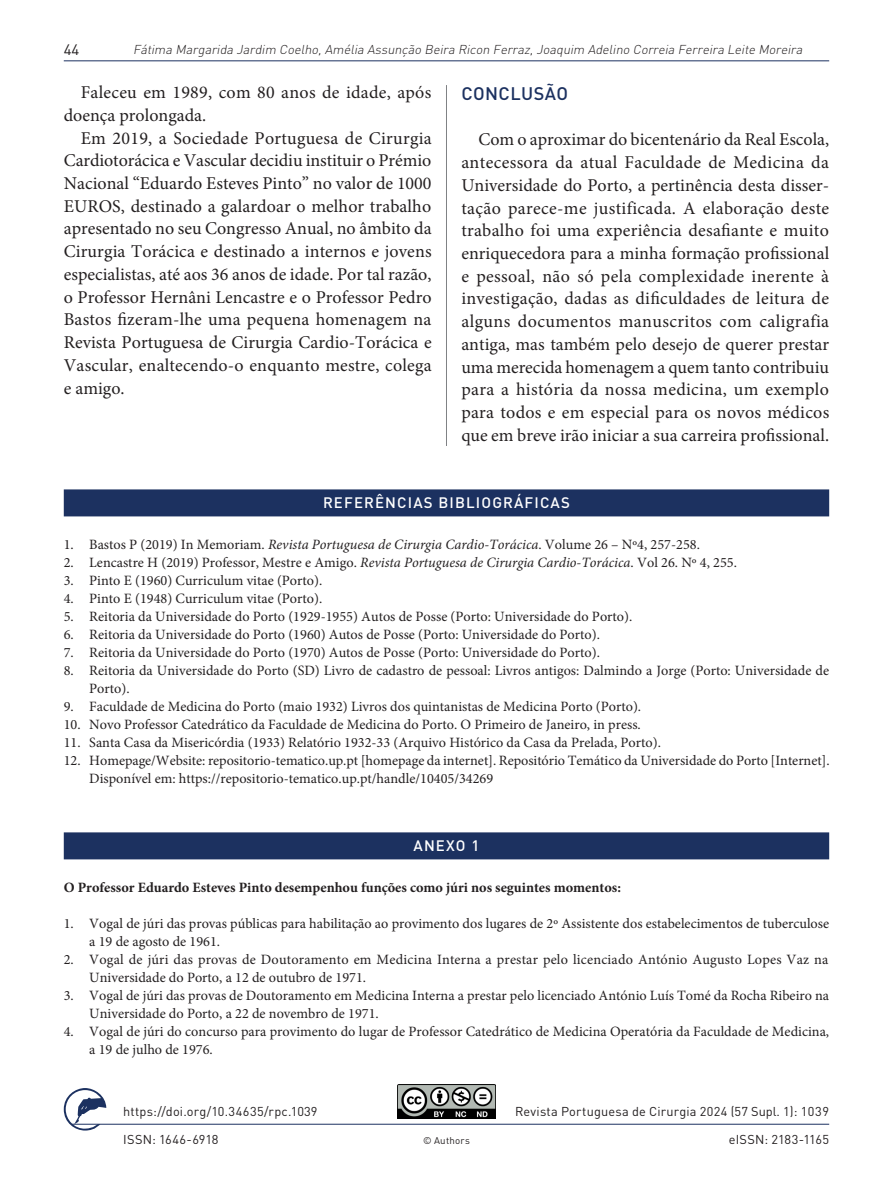
<style>
.page{position:relative;width:893px;height:1191px;background:#fff}
.page>*{position:absolute;margin:0;border:0;box-sizing:border-box;transform-origin:0 0}
.Texto_colunas{font:18px/22.6px "Minion Pro";letter-spacing:.01em;color:#231f20;text-align:justify}
.Titulos_DIN{font:500 18px "DIN";letter-spacing:.025em;color:#1c3160}
.Titulo_references{font:500 15px "DIN";letter-spacing:.075em;color:#fff}
.t1{font:15px "DIN";color:#231f20}
.Texto_bibliografia{font:14.25px/18px "Minion Pro";color:#231f20}
.Texto_bibliografia-2{font:700 14.25px "Minion Pro";color:#231f20}
.t2{font:12.75px "DIN";letter-spacing:.015em;color:#231f20}
.t3{font:italic 300 12.75px "DIN";color:#231f20}
.t4{font:9.75px "DIN";letter-spacing:.025em;color:#231f20}
.s1{font-style:italic}
</style>
<div class="page">
<hr style="left:446px;top:85px;width:1px;height:969px;background:#808285">
<hr style="left:64px;top:61px;width:765px;height:1px;background:#1c3160">
<hr style="left:72px;top:1124px;width:757px;height:1px;background:#1c3160">
<svg style="left:64px;top:1088px;width:42px;height:42px"></svg>
<img style="left:398px;top:1084px;width:97px;height:34px">
<div style="left:434px;top:446px;width:26px;height:622px;background:#fff"></div>
<div style="left:64px;top:489px;width:765px;height:27px;background:#1c3160"></div>
<div style="left:64px;top:832px;width:765px;height:27px;background:#1c3160"></div>
<p class="t1" style="left:64px;top:41px;width:17px">44</p>
<p class="t3" style="left:133px;top:41px;width:674px">Fátima Margarida Jardim Coelho, Amélia Assunção Beira Ricon Ferraz, Joaquim Adelino Correia Ferreira Leite Moreira</p>
<p class="Texto_colunas" style="left:64px;top:81px;width:369px;text-indent:17px">Faleceu em 1989, com 80 anos de idade, após doença prolongada.</p>
<p class="Texto_colunas" style="left:64px;top:127px;width:369px;text-indent:17px">Em 2019, a Sociedade Portuguesa de Cirurgia Cardiotorácica e Vascular decidiu instituir o Prémio Nacional “Eduardo Esteves Pinto” no valor de 1000<br>EUROS, destinado a galardoar o melhor trabalho apresentado no seu Congresso Anual, no âmbito da Cirurgia Torácica e destinado a internos e jovens especialistas, até aos 36 anos de idade. Por tal razão, o Professor Hernâni Lencastre e o Professor Pedro Bastos fizeram-lhe uma pequena homenagem na Revista Portuguesa de Cirurgia Cardio-Torácica e Vascular, enaltecendo-o enquanto mestre, colega e amigo.</p>
<p class="Titulos_DIN" style="left:461px;top:82px;width:108px">CONCLUSÃO</p>
<p class="Texto_colunas" style="left:461px;top:128px;width:369px;text-indent:17px">Com o aproximar do bicentenário da Real Escola, antecessora da atual Faculdade de Medicina da Universidade do Porto, a pertinência desta disser&shy;tação parece-me justificada. A elaboração deste trabalho foi uma experiência desafiante e muito enriquecedora para a minha formação profissional e pessoal, não só pela complexidade inerente à investigação, dadas as dificuldades de leitura de alguns documentos manuscritos com caligrafia antiga, mas também pelo desejo de querer prestar uma merecida homenagem a quem tanto contribuiu para a história da nossa medicina, um exemplo para todos e em especial para os novos médicos que em breve irão iniciar a sua carreira profissional.</p>
<p class="Titulo_references" style="left:323px;top:493px;width:248px">REFERÊNCIAS BIBLIOGRÁFICAS</p>
<p class="Texto_bibliografia" style="left:64px;top:535px;width:638px">1. Bastos P (2019) In Memoriam. <span class="s1">Revista Portuguesa de Cirurgia Cardio-Torácica</span>. Volume 26 – Nº4, 257-258.</p>
<p class="Texto_bibliografia" style="left:64px;top:553px;width:675px">2. Lencastre H (2019) Professor, Mestre e Amigo. <span class="s1">Revista Portuguesa de Cirurgia Cardio-Torácica</span>. Vol 26. Nº 4, 255.</p>
<p class="Texto_bibliografia" style="left:64px;top:571px;width:260px">3. Pinto E (1960) Curriculum vitae (Porto).</p>
<p class="Texto_bibliografia" style="left:64px;top:589px;width:260px">4. Pinto E (1948) Curriculum vitae (Porto).</p>
<p class="Texto_bibliografia" style="left:64px;top:607px;width:570px">5. Reitoria da Universidade do Porto (1929-1955) Autos de Posse (Porto: Universidade do Porto).</p>
<p class="Texto_bibliografia" style="left:64px;top:625px;width:538px">6. Reitoria da Universidade do Porto (1960) Autos de Posse (Porto: Universidade do Porto).</p>
<p class="Texto_bibliografia" style="left:64px;top:643px;width:538px">7. Reitoria da Universidade do Porto (1970) Autos de Posse (Porto: Universidade do Porto).</p>
<p class="Texto_bibliografia" style="left:89px;top:661px;width:741px;text-indent:-26px">8. Reitoria da Universidade do Porto (SD) Livro de cadastro de pessoal: Livros antigos: Dalmindo a Jorge (Porto: Universidade de<br>Porto).</p>
<p class="Texto_bibliografia" style="left:64px;top:697px;width:579px">9. Faculdade de Medicina do Porto (maio 1932) Livros dos quintanistas de Medicina Porto (Porto).</p>
<p class="Texto_bibliografia" style="left:64px;top:715px;width:578px">10. Novo Professor Catedrático da Faculdade de Medicina do Porto. O Primeiro de Janeiro, in press.</p>
<p class="Texto_bibliografia" style="left:64px;top:733px;width:599px">11. Santa Casa da Misericórdia (1933) Relatório 1932-33 (Arquivo Histórico da Casa da Prelada, Porto).</p>
<p class="Texto_bibliografia" style="left:89px;top:751px;width:742px;text-indent:-26px">12. Homepage/Website: repositorio-tematico.up.pt [homepage da internet]. Repositório Temático da Universidade do Porto [Internet].<br>Disponível em: https://repositorio-tematico.up.pt/handle/10405/34269</p>
<p class="Titulo_references" style="left:413px;top:836px;width:67px">ANEXO 1</p>
<p class="Texto_bibliografia-2" style="left:64px;top:877px;width:559px">O Professor Eduardo Esteves Pinto desempenhou funções como júri nos seguintes momentos:</p>
<p class="Texto_bibliografia" style="left:89px;top:914px;width:741px;text-indent:-26px">1. Vogal de júri das provas públicas para habilitação ao provimento dos lugares de 2º Assistente dos estabelecimentos de tuberculose a 19 de agosto de 1961.</p>
<p class="Texto_bibliografia" style="left:89px;top:950px;width:741px;text-indent:-26px">2. Vogal de júri das provas de Doutoramento em Medicina Interna a prestar pelo licenciado António Augusto Lopes Vaz na<br>Universidade do Porto, a 12 de outubro de 1971.</p>
<p class="Texto_bibliografia" style="left:89px;top:986px;width:741px;text-indent:-26px">3. Vogal de júri das provas de Doutoramento em Medicina Interna a prestar pelo licenciado António Luís Tomé da Rocha Ribeiro na<br>Universidade do Porto, a 22 de novembro de 1971.</p>
<p class="Texto_bibliografia" style="left:89px;top:1022px;width:741px;text-indent:-26px">4. Vogal de júri do concurso para provimento do lugar de Professor Catedrático de Medicina Operatória da Faculdade de Medicina, a 19 de julho de 1976.</p>
<p class="t2" style="left:123px;top:1103px;width:196px">https://doi.org/10.34635/rpc.1039</p>
<p class="t2" style="left:515px;top:1103px;width:315px">Revista Portuguesa de Cirurgia 2024 (57 Supl. 1): 1039</p>
<p class="t2" style="left:123px;top:1131px;width:97px">ISSN: 1646-6918</p>
<p class="t4" style="left:423px;top:1134px;width:48px">© Authors</p>
<p class="t2" style="left:729px;top:1131px;width:102px">eISSN: 2183-1165</p>
</div>
